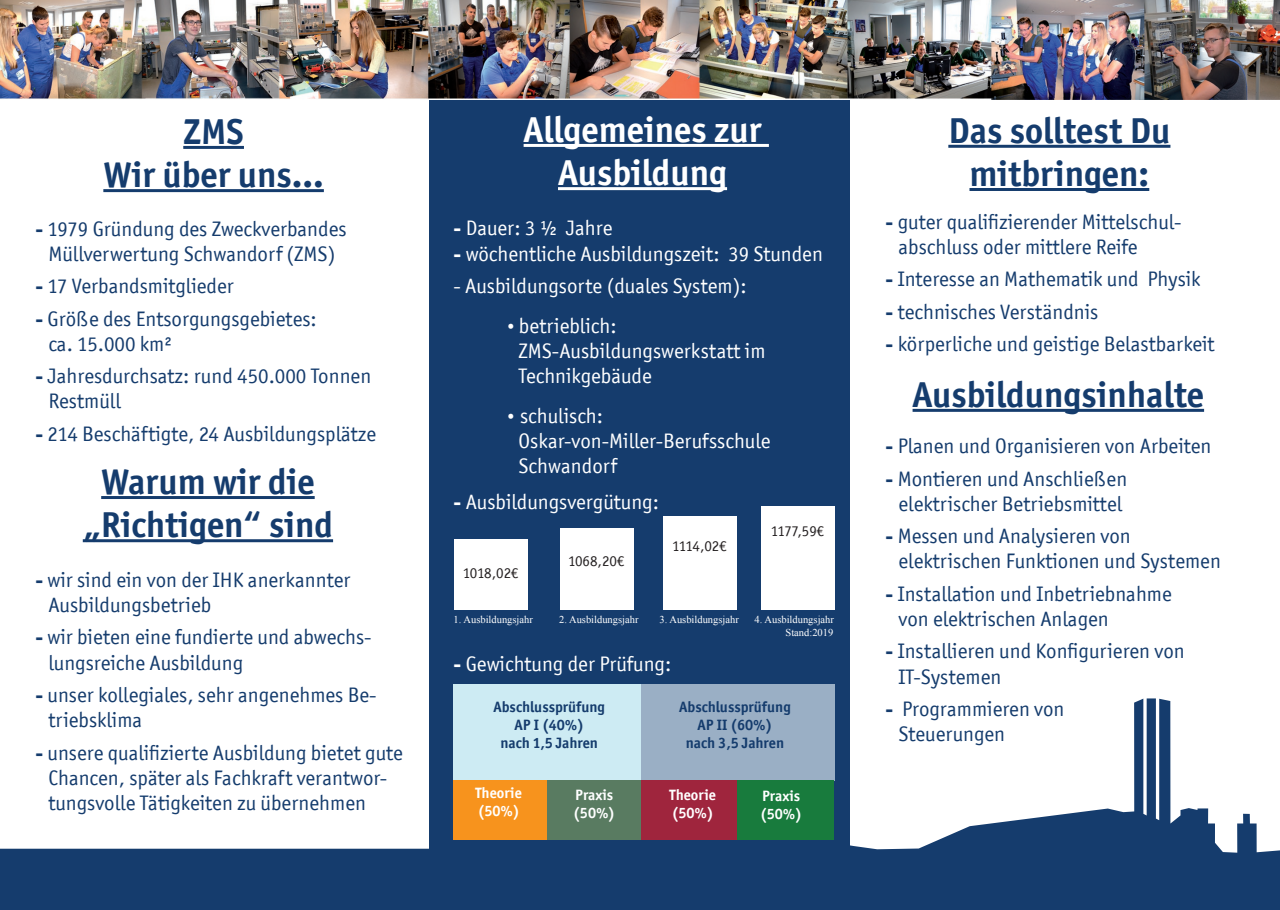
<style>
.page{position:relative;width:1280px;height:910px;background:#fff}
.page>*{position:absolute;margin:0;border:0;box-sizing:border-box;transform-origin:0 0}
.t1{font:700 36px/43.2px "Officina San ITC";color:#153c6d;text-align:center}
.t2{font:700 36px/43.2px "Officina San ITC";color:#fff;text-align:center}
.t3{font:21px/25.2px "Officina San ITC";color:#153c6d}
.t4{font:21px/25.2px "Officina San ITC";color:#fff}
.t5{font:700 15px/18px "Officina San ITC";color:#153c6d;text-align:center}
.t6{font:700 15px/18px "Officina San ITC";color:#fff}
.t7{font:15px "Officina San ITC";letter-spacing:-.02em;color:#231f20}
.t8{font:10.5px/12.6px "Times New Roman";color:#fff;text-align:right}
.s1{font-weight:700}
.s2{font-weight:700;font-size:27px}
</style>
<div class="page">
<svg style="left:0;top:698px;width:1280px;height:212px"></svg>
<div style="left:429px;top:97px;width:421px;height:813px;background:#153c6d"></div>
<hr style="left:948px;top:145px;width:222px;height:3px;background:#153c6d">
<hr style="left:969px;top:188px;width:180px;height:3px;background:#153c6d">
<hr style="left:912px;top:409px;width:292px;height:3px;background:#153c6d">
<hr style="left:524px;top:144px;width:245px;height:3px;background:#fff">
<hr style="left:558px;top:187px;width:169px;height:3px;background:#fff">
<div style="left:455px;top:539px;width:73px;height:70px;background:#fff"></div>
<div style="left:560px;top:528px;width:74px;height:81px;background:#fff"></div>
<div style="left:663px;top:516px;width:74px;height:93px;background:#fff"></div>
<div style="left:761px;top:506px;width:74px;height:103px;background:#fff"></div>
<div style="left:454px;top:685px;width:380px;height:96px;background:#cdebf3"></div>
<div style="left:454px;top:781px;width:187px;height:59px;background:#f7931d"></div>
<div style="left:641px;top:685px;width:193px;height:96px;background:#9aafc5"></div>
<div style="left:547px;top:781px;width:94px;height:59px;background:#597b61"></div>
<div style="left:641px;top:781px;width:192px;height:59px;background:#9f253d"></div>
<div style="left:738px;top:781px;width:96px;height:59px;background:#187b3d"></div>
<hr style="left:183px;top:146px;width:61px;height:3px;background:#153c6d">
<hr style="left:103px;top:189px;width:221px;height:3px;background:#153c6d">
<hr style="left:101px;top:496px;width:214px;height:3px;background:#153c6d">
<hr style="left:83px;top:539px;width:250px;height:3px;background:#153c6d">
<img style="left:0;top:0;width:1279px;height:99px">
<p class="t1" style="left:103px;top:110px;width:222px">ZMS<br>Wir über uns...</p>
<p class="t3" style="left:35px;top:216px;width:313px;text-align:center"><span class="s1">-</span> 1979 Gründung des Zweckverbandes<br>Müllverwertung Schwandorf (ZMS)</p>
<p class="t3" style="left:35px;top:273px;width:200px"><span class="s1">-</span> 17 Verbandsmitglieder</p>
<p class="t3" style="left:48px;top:306px;width:270px;text-indent:-13px"><span class="s1">-</span> Größe des Entsorgungsgebietes: ca. 15.000 km²</p>
<p class="t3" style="left:48px;top:363px;width:324px;text-indent:-13px"><span class="s1">-</span> Jahresdurchsatz: rund 450.000 Tonnen<br>Restmüll</p>
<p class="t3" style="left:35px;top:421px;width:342px"><span class="s1">-</span> 214 Beschäftigte, 24 Ausbildungsplätze</p>
<p class="t1" style="left:83px;top:460px;width:252px">Warum wir die „Richtigen“ sind</p>
<p class="t3" style="left:48px;top:567px;width:304px;text-indent:-13px"><span class="s1">-</span> wir sind ein von der IHK anerkannter<br>Ausbildungsbetrieb</p>
<p class="t3" style="left:48px;top:624px;width:325px;text-indent:-13px"><span class="s1">-</span> wir bieten eine fundierte und abwechs&shy;lungsreiche Ausbildung</p>
<p class="t3" style="left:48px;top:682px;width:330px;text-indent:-13px"><span class="s1">-</span> unser kollegiales, sehr angenehmes Be&shy;triebsklima</p>
<p class="t3" style="left:48px;top:740px;width:356px;text-indent:-13px"><span class="s1">-</span> unsere qualifizierte Ausbildung bietet gute<br>Chancen, später als Fachkraft verantwor&shy;tungsvolle Tätigkeiten zu übernehmen</p>
<p class="t2" style="left:524px;top:108px;width:239px">Allgemeines zur<br>Ausbildung</p>
<p class="t4" style="left:454px;top:216px;width:160px"><span class="s1">-</span> Dauer: 3 ½ Jahre</p>
<p class="t4" style="left:454px;top:241px;width:371px"><span class="s1">-</span> wöchentliche Ausbildungszeit: 39 Stunden</p>
<p class="t4" style="left:508px;top:266px;width:241px;line-height:39.6px;text-indent:-54px">- Ausbildungsorte (duales System): <span class="s2">·</span> betrieblich:</p>
<p class="t4" style="left:518px;top:338px;width:249px">ZMS-Ausbildungswerkstatt im<br>Technikgebäude</p>
<p class="t4" style="left:518px;top:403px;width:254px;text-indent:-11px"><span class="s2">·</span> schulisch:<br>Oskar-von-Miller-Berufsschule<br>Schwandorf</p>
<p class="t4" style="left:454px;top:489px;width:207px"><span class="s1">-</span> Ausbildungsvergütung:</p>
<p class="t7" style="left:463px;top:565px;width:57px">1018,02€</p>
<p class="t7" style="left:568px;top:552px;width:58px">1068,20€</p>
<p class="t7" style="left:672px;top:538px;width:56px">1114,02€</p>
<p class="t7" style="left:771px;top:522px;width:55px">1177,59€</p>
<p class="t8" style="left:454px;top:613px;width:81px">1. Ausbildungsjahr</p>
<p class="t8" style="left:559px;top:613px;width:81px">2. Ausbildungsjahr</p>
<p class="t8" style="left:659px;top:613px;width:81px">3. Ausbildungsjahr</p>
<p class="t8" style="left:755px;top:613px;width:81px">4. Ausbildungsjahr<br>Stand:2019</p>
<p class="t4" style="left:454px;top:651px;width:219px"><span class="s1">-</span> Gewichtung der Prüfung:</p>
<p class="t5" style="left:493px;top:697px;width:113px">Abschlussprüfung<br>AP I (40%)<br>nach 1,5 Jahren</p>
<p class="t5" style="left:679px;top:698px;width:113px">Abschlussprüfung<br>AP II (60%)<br>nach 3,5 Jahren</p>
<p class="t6" style="left:475px;top:784px;width:48px">Theorie (50%)</p>
<p class="t6" style="left:670px;top:786px;width:48px">Theorie (50%)</p>
<p class="t6" style="left:573px;top:785px;width:43px">Praxis (50%)</p>
<p class="t6" style="left:760px;top:787px;width:43px">Praxis (50%)</p>
<p class="t1" style="left:948px;top:108px;width:224px">Das solltest Du mitbringen:</p>
<p class="t3" style="left:898px;top:209px;width:285px;text-indent:-13px"><span class="s1">-</span> guter qualifizierender Mittelschul&shy;abschluss oder mittlere Reife</p>
<p class="t3" style="left:885px;top:267px;width:317px"><span class="s1">-</span> Interesse an Mathematik und Physik</p>
<p class="t3" style="left:885px;top:299px;width:214px"><span class="s1">-</span> technisches Verständnis</p>
<p class="t3" style="left:885px;top:331px;width:330px"><span class="s1">-</span> körperliche und geistige Belastbarkeit</p>
<p class="t1" style="left:912px;top:372px;width:293px">Ausbildungsinhalte</p>
<p class="t3" style="left:885px;top:433px;width:327px"><span class="s1">-</span> Planen und Organisieren von Arbeiten</p>
<p class="t3" style="left:885px;top:466px;width:243px;text-align:center"><span class="s1">-</span> Montieren und Anschließen elektrischer Betriebsmittel</p>
<p class="t3" style="left:898px;top:523px;width:324px;text-indent:-13px"><span class="s1">-</span> Messen und Analysieren von elektrischen Funktionen und Systemen</p>
<p class="t3" style="left:898px;top:581px;width:275px;text-indent:-13px"><span class="s1">-</span> Installation und Inbetriebnahme von elektrischen Anlagen</p>
<p class="t3" style="left:898px;top:639px;width:288px;text-indent:-13px"><span class="s1">-</span> Installieren und Konfigurieren von<br>IT-Systemen</p>
<p class="t3" style="left:898px;top:696px;width:167px;text-indent:-13px"><span class="s1">-</span> Programmieren von<br>Steuerungen</p>
</div>
